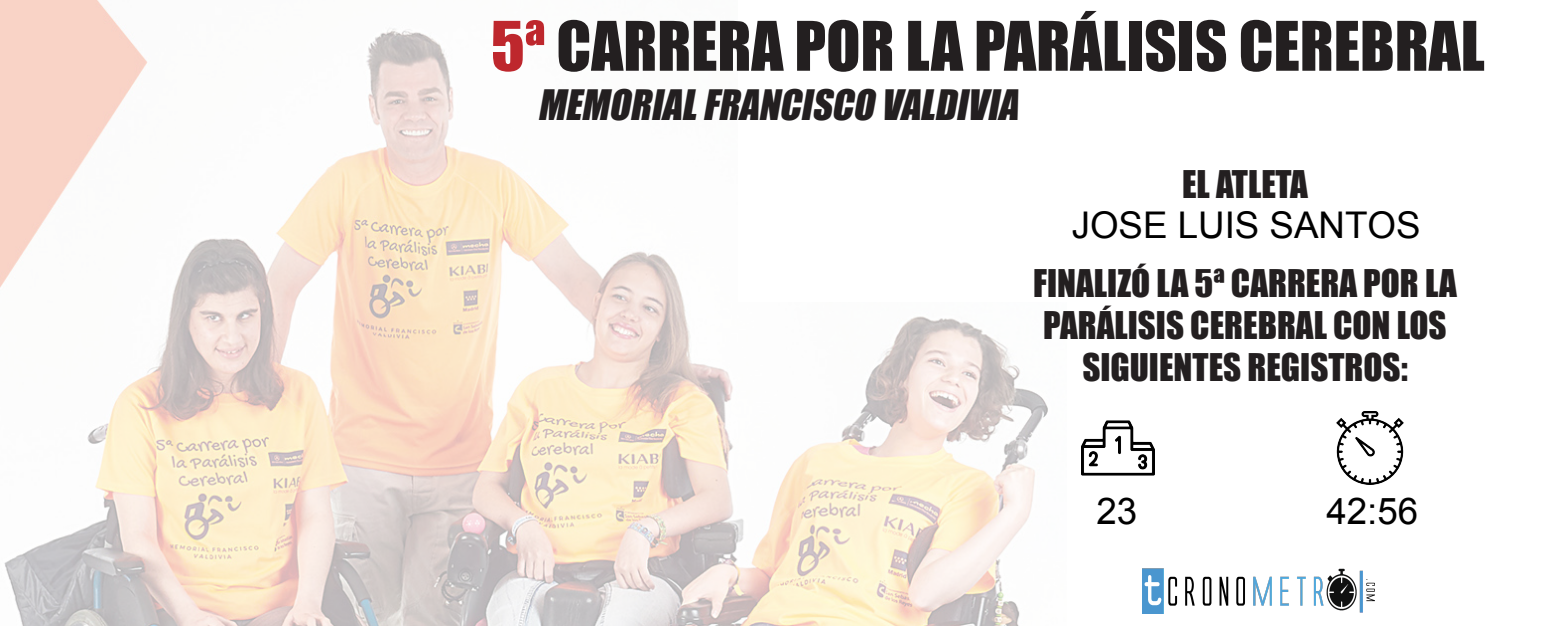
<style>
.page{position:relative;width:1563px;height:626px;background:#fff}
.page>*{position:absolute;margin:0;border:0;box-sizing:border-box;transform-origin:0 0}
.t1{font:63px "Impact";color:#231f20}
.t2{font:italic 38.5px "Impact";color:#231f20}
.t3{font:36.75px "Arial";color:#000}
.t4{font:35px/42px "Impact";color:#231f20;text-align:center}
.s1{color:#be272d}
</style>
<div class="page">
<img style="left:0;top:0;width:1048px;height:625px">
<div style="left:738px;top:0;width:825px;height:301px;background:#fff"></div>
<img style="left:1081px;top:420px;width:73px;height:56px">
<img style="left:1336px;top:411px;width:68px;height:73px">
<img style="left:1142px;top:568px;width:232px;height:44px">
<h1 class="t1" style="left:491px;top:-3px;width:995px"><span class="s1">5ª</span> CARRERA POR LA PARÁLISIS CEREBRAL</h1>
<p class="t2" style="left:537px;top:75px;width:492px">MEMORIALFRANCISCO VALDIVIA</p>
<p class="t4" style="left:1182px;top:162px;width:127px">EL ATLETA</p>
<p class="t3" style="left:1071px;top:205px;width:350px">JOSE LUIS SANTOS</p>
<p class="t4" style="left:1033px;top:261px;width:425px">FINALIZÓ LA 5ª CARRERA POR LA<br>PARÁLISIS CEREBRAL CON LOS<br>SIGUIENTES REGISTROS:</p>
<p class="t3" style="left:1096px;top:490px;width:42px">23</p>
<p class="t3" style="left:1326px;top:490px;width:93px">42:56</p>
</div>
